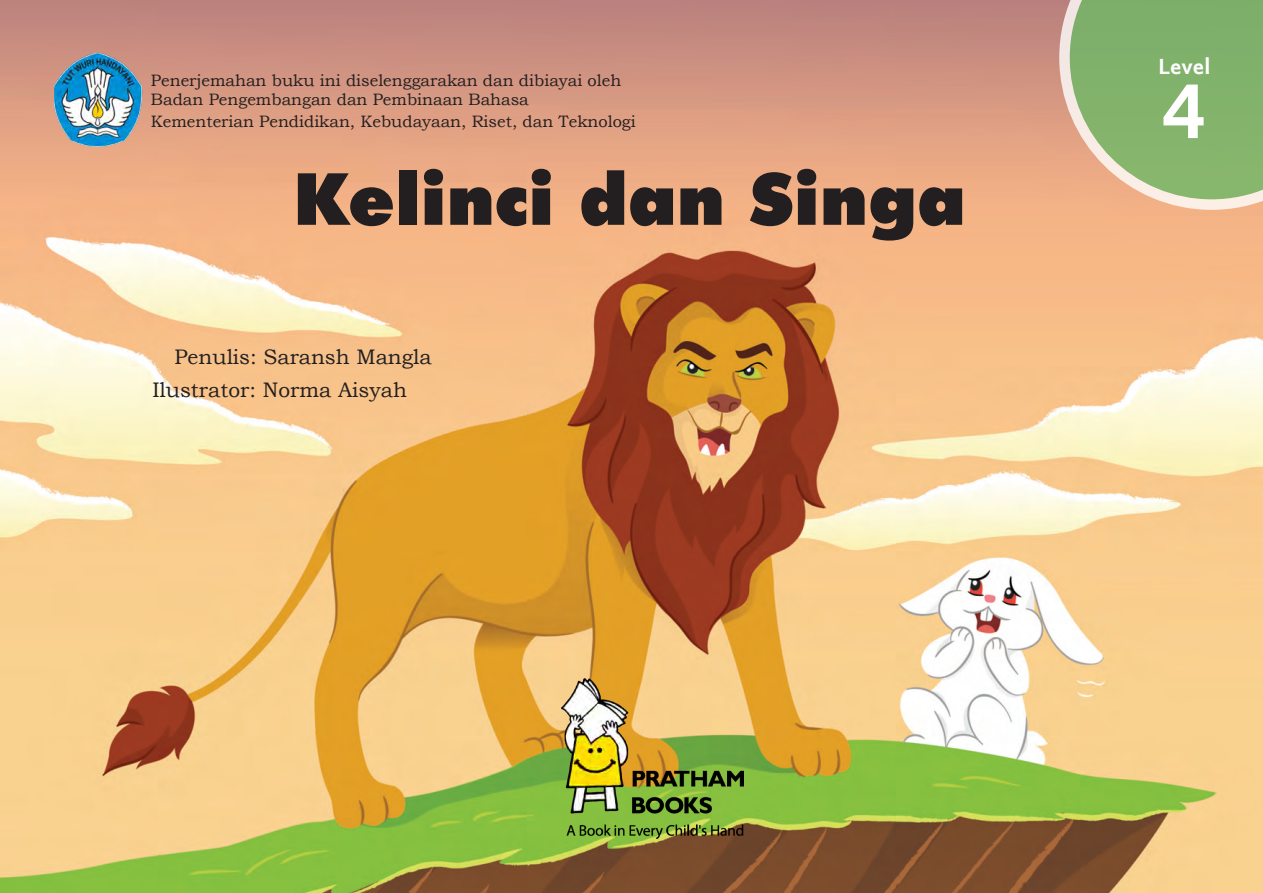
<style>
.page{position:relative;width:1263px;height:893px;background:#fff}
.page>*{position:absolute;margin:0;border:0;box-sizing:border-box;transform-origin:0 0}
.t1{font:700 75px "Andika New Basic";color:#fff}
.t2{font:900 72px "Futura BT";color:#231f20}
.t3{font:21px "Bookman Old Style";color:#231f20}
.t4{font:700 21px "Andika New Basic";color:#fff}
.t5{font:16.5px "Bookman Old Style";color:#231f20}
</style>
<div class="page">
<img style="left:0;top:0;width:1263px;height:893px">
<img style="left:54px;top:53px;width:93px;height:93px">
<img style="left:561px;top:678px;width:182px;height:161px">
<svg style="left:1058px;top:0;width:205px;height:211px;background:#9ab578"></svg>
<p class="t5" style="left:151px;top:69px;width:472px">Penerjemahan buku ini diselenggarakan dan dibiayai oleh</p>
<p class="t5" style="left:151px;top:89px;width:379px">Badan Pengembangan dan Pembinaan Bahasa</p>
<p class="t5" style="left:151px;top:111px;width:486px">Kementerian Pendidikan, Kebudayaan, Riset, dan Teknologi</p>
<p class="t2" style="left:293px;top:155px;width:674px">Kelinci dan Singa</p>
<p class="t3" style="left:175px;top:343px;width:259px">Penulis: Saransh Mangla</p>
<p class="t3" style="left:152px;top:376px;width:256px">Ilustrator: Norma Aisyah</p>
<p class="t4" style="left:1158px;top:47px;width:54px">Level</p>
<p class="t1" style="left:1161px;top:42px;width:45px">4</p>
</div>
